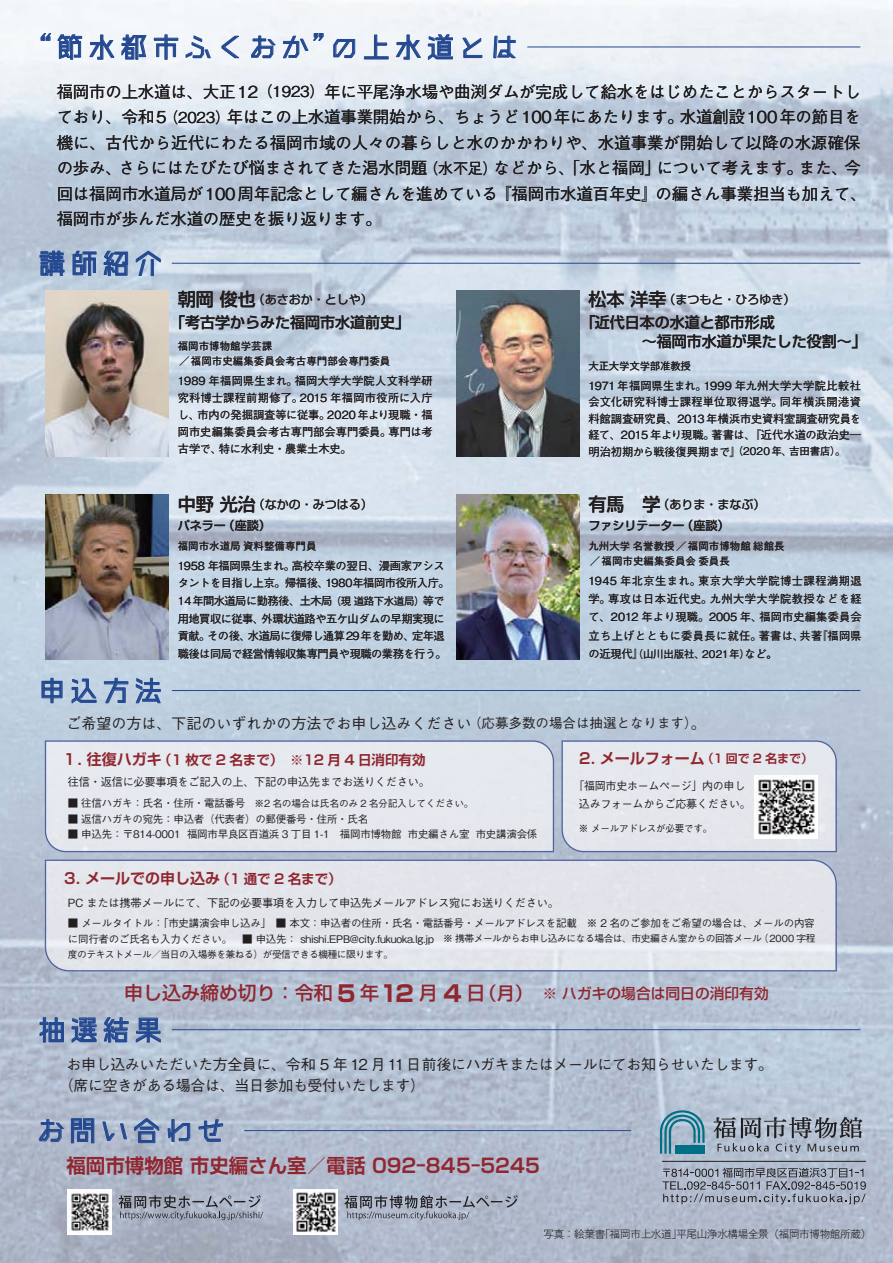
<style>
.page{position:relative;width:893px;height:1263px;background:#fff}
.page>*{position:absolute;margin:0;border:0;box-sizing:border-box;transform-origin:0 0}
.t1{font:28.5px "Makinas 4 Flat 90 msp RKSJ H";letter-spacing:.125em;color:#244990}
.t2{font:19.5px "Shin Go Pr 6 N De Bold 90 msp RKSJ H";color:#90262f}
.t3{font:16.5px/25.5px "P Gothic BBB Pr 6 N Regular 90 msp RKSJ H";letter-spacing:-.015em;color:#231f20}
.t4{font:15px/21px "P Gothic BBB Pr 6 N Regular 90 msp RKSJ H";letter-spacing:-.025em;color:#231f20}
.t5{font:15px "P Gothic BBB Pr 6 N Regular 90 msp RKSJ H";color:#231f20}
.t6{font:15px/19.5px "Shin Go Pr 6 N Medium 90 msp RKSJ H";color:#231f20}
.t7{font:15px "Shin Go Pr 6 N De Bold 90 msp RKSJ H";color:#90262f}
.t8{font:14.7px "Shin Go Pr 6 N Medium 90 msp RKSJ H";color:#90262f}
.t9{font:13.5px "Shin Go Pr 6 N De Bold 90 msp RKSJ H";color:#90262f}
.t10{font:12px "Shin Go Pr 6 N Regular 90 msp RKSJ H";color:#231f20}
.t11{font:12px "Shin Go Pr 6 N Medium 90 msp RKSJ H";color:#231f20}
.t12{font:11.25px/16.8px "P Gothic BBB Pr 6 N Regular 90 msp RKSJ H";letter-spacing:-.025em;color:#231f20;text-align:justify}
.t13{font:11.25px/17.7px "P Gothic BBB Pr 6 N Regular 90 msp RKSJ H";letter-spacing:-.045em;color:#231f20}
.t14{font:10.5px/15.8px "P Gothic BBB Pr 6 N Regular 90 msp RKSJ H";letter-spacing:-.025em;color:#231f20}
.t15{font:10.5px/15px "PA1 Gothic Std N Regular 90 msp RKSJ H";color:#231f20}
.t16{font:10.5px "P Gothic MB101 Pr 6 N Light 90 msp RKSJ H";letter-spacing:-.025em;color:#231f20}
.t17{font:10.5px "PA1 Gothic Std N Regular 90 msp RKSJ H";letter-spacing:-.025em;color:#231f20}
.t18{font:9.75px "P Gothic BBB Pr 6 N Regular 90 msp RKSJ H";letter-spacing:-.025em;color:#231f20}
.t19{font:9.75px "P Gothic BBB Pr 6 N Regular 90 msp RKSJ H";letter-spacing:-.05em;color:#231f20}
.s1{font-size:15px}
.s2{font-family:"Shin Go Pr 6 N Medium 90 msp RKSJ H";font-size:18px}
.s3{font-size:10.5px}
.s4{font-size:11.25px}
.s5{font-family:"P Shuei Go Gin Std N M 90 msp RKSJ H";font-size:11.25px}
.s6{font-size:13.5px}
.s7{font-size:12px}
.s8{font-size:9.75px}
.s9{font-size:18.9px}
.s10{font-family:"Shin Go Pr 6 N Bold 90 msp RKSJ H";font-size:22.5px}
.s11{font-size:18px}
</style>
<div class="page">
<img style="left:0;top:0;width:893px;height:744px">
<img style="left:0;top:730px;width:95px;height:533px">
<div style="left:92px;top:732px;width:489px;height:60px;background:#bacada"></div>
<img style="left:525px;top:792px;width:52px;height:67px">
<img style="left:84px;top:971px;width:709px;height:292px">
<div style="left:561px;top:740px;width:276px;height:112px;background:#e4e7ec"></div>
<img style="left:45px;top:859px;width:792px;height:112px">
<div style="left:45px;top:740px;width:509px;height:112px;background:#e5e9ef"></div>
<svg style="left:119px;top:1195px;width:144px;height:25px;background:#9096a5"></svg>
<svg style="left:344px;top:1195px;width:174px;height:25px;background:#959baa"></svg>
<svg style="left:41px;top:677px;width:22px;height:26px"></svg>
<svg style="left:71px;top:678px;width:26px;height:26px"></svg>
<svg style="left:104px;top:677px;width:25px;height:26px"></svg>
<svg style="left:135px;top:677px;width:26px;height:26px"></svg>
<svg style="left:39px;top:1017px;width:25px;height:26px"></svg>
<div style="left:57px;top:1032px;width:5px;height:8px;border:1px solid #244990"></div>
<svg style="left:71px;top:1017px;width:26px;height:26px"></svg>
<svg style="left:103px;top:1017px;width:26px;height:26px"></svg>
<svg style="left:135px;top:1017px;width:26px;height:26px"></svg>
<img style="left:67px;top:1190px;width:45px;height:44px">
<svg style="left:39px;top:250px;width:122px;height:26px;background:#8da3c5"></svg>
<img style="left:45px;top:494px;width:124px;height:166px">
<img style="left:456px;top:291px;width:123px;height:165px">
<img style="left:456px;top:494px;width:123px;height:166px">
<img style="left:45px;top:291px;width:124px;height:165px">
<svg style="left:40px;top:33px;width:42px;height:27px"></svg>
<svg style="left:89px;top:34px;width:26px;height:26px"></svg>
<svg style="left:121px;top:34px;width:26px;height:26px"></svg>
<svg style="left:154px;top:34px;width:25px;height:26px"></svg>
<svg style="left:185px;top:35px;width:26px;height:23px"></svg>
<svg style="left:221px;top:35px;width:20px;height:23px"></svg>
<svg style="left:251px;top:35px;width:25px;height:23px"></svg>
<svg style="left:282px;top:33px;width:42px;height:26px"></svg>
<svg style="left:333px;top:38px;width:22px;height:20px"></svg>
<svg style="left:364px;top:34px;width:25px;height:26px"></svg>
<svg style="left:395px;top:34px;width:26px;height:26px"></svg>
<svg style="left:428px;top:34px;width:25px;height:27px"></svg>
<svg style="left:462px;top:37px;width:21px;height:21px"></svg>
<svg style="left:493px;top:35px;width:24px;height:24px"></svg>
<hr style="left:527px;top:47px;width:333px;height:1px;background:#244990">
<hr style="left:172px;top:263px;width:688px;height:1px;background:#244990">
<hr style="left:172px;top:690px;width:688px;height:1px;background:#244990">
<hr style="left:172px;top:1029px;width:688px;height:1px;background:#244990">
<svg style="left:662px;top:1168px;width:204px;height:36px;background:#949baa"></svg>
<svg style="left:660px;top:1110px;width:45px;height:44px;background:#78a5b8"></svg>
<div style="left:676px;top:1145px;width:29px;height:9px;background:#007086"></div>
<svg style="left:713px;top:1117px;width:149px;height:36px;background:#9098a5"></svg>
<hr style="left:662px;top:1161px;width:204px;height:1px;background:#231f20">
<svg style="left:39px;top:1119px;width:25px;height:23px"></svg>
<svg style="left:71px;top:1118px;width:24px;height:26px"></svg>
<div style="left:79px;top:1134px;width:7px;height:6px;border:1px solid #244990"></div>
<svg style="left:102px;top:1117px;width:58px;height:26px;background:#98a8c3"></svg>
<svg style="left:167px;top:1119px;width:23px;height:23px"></svg>
<svg style="left:198px;top:1119px;width:25px;height:23px"></svg>
<hr style="left:244px;top:1130px;width:387px;height:1px;background:#244990">
<img style="left:755px;top:775px;width:63px;height:63px">
<img style="left:293px;top:1189px;width:45px;height:45px">
<h1 class="t1" style="left:24px;top:36px;width:497px">“節水都市ふくおか”の上水道とは</h1>
<p class="t3" style="left:57px;top:81px;width:812px">福岡市の上水道は、大正12<span class="s1">（1923）</span>年に平尾浄水場や曲渕ダムが完成して給水をはじめたことからスタートしており、令和5<span class="s1">（2023）</span>年はこの上水道事業開始から、ちょうど100年にあたります。水道創設100年の節目を機に、古代から近代にわたる福岡市域の人々の暮らしと水のかかわりや、水道事業が開始して以降の水源確保の歩み、さらにはたびたび悩まされてきた渇水問題<span class="s1">（水不足）</span>などから、「水と福岡」について考えます。また、今回は福岡市水道局が100周年記念として編さんを進めている『福岡市水道百年史』の編さん事業担当も加えて、福岡市が歩んだ水道の歴史を振り返ります。</p>
<h1 class="t1" style="left:38px;top:253px;width:126px">講師紹介</h1>
<h1 class="t1" style="left:38px;top:680px;width:126px">申込方法</h1>
<p class="t10" style="left:178px;top:295px;width:196px"><span class="s2">朝岡 俊也</span>（あさおか・としや）</p>
<h3 class="t6" style="left:170px;top:314px;width:241px">「考古学からみた福岡市水道前史」</h3>
<p class="t15" style="left:178px;top:340px;width:214px">福岡市博物館学芸課<br>／福岡市史編集委員会考古専門部会専門委員</p>
<p class="t12" style="left:178px;top:374px;width:257px">1989 年福岡県生まれ。福岡大学大学院人文科学研究科博士課程前期修了。2015 年福岡市役所に入庁し、市内の発掘調査等に従事。2020年より現職・福岡市史編集委員会考古専門部会専門委員。専門は考古学で、特に水利史・農業土木史。</p>
<p class="t10" style="left:178px;top:500px;width:196px"><span class="s2">中野 光治</span>（なかの・みつはる）</p>
<p class="t11" style="left:178px;top:521px;width:94px">パネラー（座談）</p>
<p class="t15" style="left:178px;top:539px;width:140px">福岡市水道局 資料整備専門員</p>
<p class="t13" style="left:178px;top:558px;width:273px">1958 年福岡県生まれ。高校卒業の翌日、漫画家アシスタントを目指し上京。帰福後、1980年福岡市役所入庁。<br>14年間水道局に勤務後、土木局<span class="s3">（現 道路下水道局）</span>等で用地買収に従事、外環状道路や五ケ山ダムの早期実現に貢献。その後、水道局に復帰し通算29年を勤め、定年退職後は同局で経営情報収集専門員や現職の業務を行う。</p>
<p class="t10" style="left:588px;top:295px;width:208px"><span class="s2">松本 洋幸</span>（まつもと・ひろゆき）</p>
<h3 class="t6" style="left:642px;top:314px;width:226px;text-indent:-61px">「近代日本の水道と都市形成<br>～福岡市水道が果たした役割～」</h3>
<p class="t17" style="left:588px;top:362px;width:104px">大正大学文学部准教授</p>
<p class="t12" style="left:588px;top:379px;width:274px">1971年福岡県生まれ。1999 年九州大学大学院比較社会文化研究科博士課程単位取得退学。同年横浜開港資料館調査研究員、2013 年横浜市史資料室調査研究員を経て、2015 年より現職。著書は、『近代水道の政治史―明治初期から戦後復興期まで』<span class="s3">（2020 年、吉田書店）。</span></p>
<p class="t10" style="left:588px;top:500px;width:178px"><span class="s2">有馬　学</span>（ありま・まなぶ）</p>
<p class="t11" style="left:588px;top:521px;width:143px">ファシリテーター（座談）</p>
<p class="t15" style="left:588px;top:539px;width:198px">九州大学 名誉教授／福岡市博物館 総館長／福岡市史編集委員会 委員長</p>
<p class="t12" style="left:588px;top:573px;width:275px;line-height:18.3px">1945 年北京生まれ。東京大学大学院博士課程満期退学。専攻は日本近代史。九州大学大学院教授などを経て、2012 年より現職。2005 年、福岡市史編集委員会立ち上げとともに委員長に就任。著書は、共著『福岡県</p>
<p class="t14" style="left:588px;top:647px;width:191px"><span class="s4">の近現代』</span>（山川出版社、2021年）<span class="s4">な</span><span class="s5">ど。</span></p>
<h3 class="t5" style="left:66px;top:717px;width:641px">ご希望の方は、下記のいずれかの方法でお申し込みください<span class="s6">（応募多数の場合は抽選となります）</span>。</h3>
<p class="t9" style="left:62px;top:755px;width:365px"><span class="s1">１．往復ハガキ</span>（1 枚で 2 名まで）　※12 月 4 日消印有効</p>
<h3 class="t7" style="left:579px;top:753px;width:235px">2．メールフォーム<span class="s7">（1 回で 2 名まで）</span></h3>
<p class="t12" style="left:68px;top:775px;width:364px">往信・返信に必要事項をご記入の上、下記の申込先までお送りください。</p>
<p class="t18" style="left:68px;top:799px;width:407px"><span class="s3">■ 往信ハガキ：氏名・住所・電話番号</span>　※2 名の場合は氏名のみ 2 名分記入してください。</p>
<p class="t14" style="left:68px;top:812px;width:302px">■ 返信ハガキの宛先：申込者（代表者）の郵便番号・住所・氏名</p>
<p class="t14" style="left:68px;top:828px;width:471px">■ 申込先： 〒814-0001 福岡市早良区百道浜 3 丁目 1-1　福岡市博物館 市史編さん室 市史講演会係</p>
<h3 class="t7" style="left:64px;top:873px;width:279px">3．メールでの申し込み<span class="s6">（1 通で 2 名まで）</span></h3>
<p class="t12" style="left:573px;top:778px;width:179px;line-height:18px;text-align:center">「福岡市史ホームページ」内の申し込みフォームからご応募ください。</p>
<p class="t18" style="left:579px;top:824px;width:135px">※ メールアドレスが必要です。</p>
<p class="t12" style="left:68px;top:895px;width:493px">PC または携帯メールにて、下記の必要事項を入力して申込先メールアドレス宛にお送りください。</p>
<p class="t14" style="left:68px;top:917px;width:749px">■ メールタイトル：「市史講演会申し込み」　■ 本文：申込者の住所・氏名・電話番号・メールアドレスを記載　※ 2 名のご参加をご希望の場合は、メールの内容に同行者のご氏名も入力ください。　■ 申込先： shishi.EPB@city.fukuoka.lg.jp <span class="s8">※ 携帯メールからお申し込みになる場合は、市史編さん室からの回答メール（2000 字程</span></p>
<p class="t19" style="left:68px;top:950px;width:327px">度のテキストメール／当日の入場券を兼ねる）が受信できる機種に限ります。</p>
<h3 class="t8" style="left:124px;top:988px;width:646px"><span class="s9">申し込み締め切り：令和</span><span class="s10">５</span><span class="s9">年</span><span class="s10">12</span> <span class="s9">月</span> <span class="s10">4</span> <span class="s9">日</span><span class="s11">（月）</span> ※ ハガキの場合は同日の消印有効</h3>
<h1 class="t1" style="left:38px;top:1019px;width:126px">抽選結果</h1>
<h3 class="t4" style="left:59px;top:1056px;width:716px;text-indent:8px">お申し込みいただいた方全員に、令和 5 年 12 月11日前後にハガキまたはメールにてお知らせいたします。（席に空きがある場合は、当日参加も受付いたします）</h3>
<h1 class="t1" style="left:36px;top:1120px;width:190px">お問い合わせ</h1>
<h2 class="t2" style="left:66px;top:1158px;width:475px">福岡市博物館 市史編さん室／電話 092-845-5245</h2>
<p class="t16" style="left:544px;top:1230px;width:329px">写真：絵葉書｢福岡市上水道｣平尾山浄水構場全景（福岡市博物館所蔵）</p>
</div>
